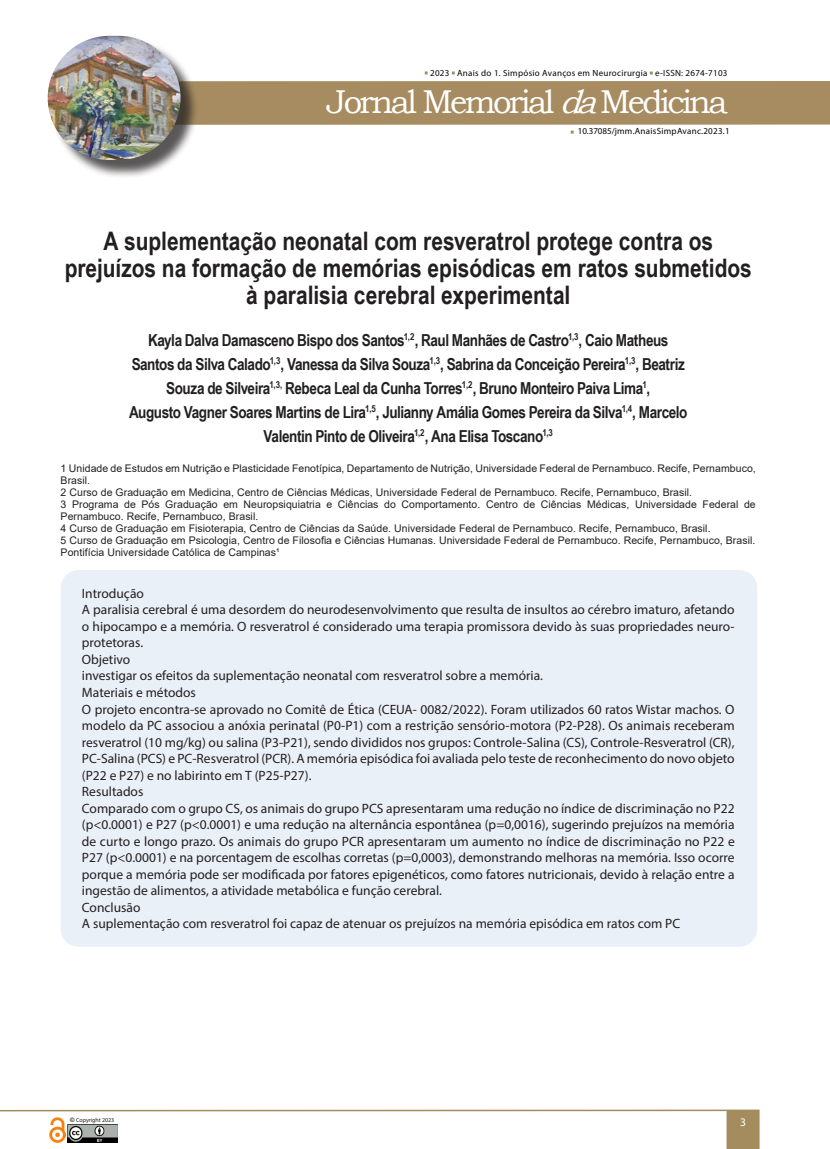
<style>
.page{position:relative;width:830px;height:1149px;background:#fff}
.page>*{position:absolute;margin:0;border:0;box-sizing:border-box;transform-origin:0 0}
.t1{font:33px "Bookman Old Style";letter-spacing:-.08em;color:#fff}
.t2{font:700 25.5px/27px "Arial Narrow";color:#231f20;text-align:center}
.t3{font:700 16.5px "Arial Narrow";letter-spacing:-.025em;color:#231f20}
.texto{font:13.5px/16.5px "Myriad Pro";color:#231f20;text-align:justify}
.t4{font:11.55px "Myriad Pro";color:#fff}
.texto-2{font:10.5px/12px "Arial";letter-spacing:.005em;color:#231f20}
.t5{font:9px "Myriad Pro";letter-spacing:.03em;color:#040503}
.t6{font:6px "Myriad Pro";letter-spacing:-.005em;color:#231f20}
.s1{font-style:italic}
.s2{font-style:inherit}
.s3{font-family:"Arial";font-weight:700}
</style>
<div class="page">
<div style="left:56px;top:81px;width:773px;height:44px;background:#a68c60"></div>
<svg style="left:726px;top:1109px;width:33px;height:39px"></svg>
<hr style="left:0;top:1109px;width:726px;height:1px;background:#a58c5f">
<img style="left:67px;top:1124px;width:50px;height:18px">
<img style="left:49px;top:1117px;width:17px;height:25px">
<div style="left:50px;top:38px;width:149px;height:140px;background:#231f20;opacity:.75"></div>
<img style="left:48px;top:36px;width:132px;height:124px;border-radius:62px">
<div style="left:61px;top:569px;width:695px;height:377px;background:#eaf0f8;border-radius:18px"></div>
<p class="t5" style="left:430px;top:67px;width:299px">2023 Anais do 1. Simpósio Avanços em Neurocirurgia e-ISSN: 2674-7103</p>
<h1 class="t1" style="left:326px;top:80px;width:402px">Jornal Memorial <span class="s1">da</span>Medicina</h1>
<p class="t5" style="left:577px;top:126px;width:153px"><span class="s2">10.37085/</span>jmm.AnaisSimpAvanc.2023.1</p>
<p class="t2" style="left:65px;top:226px;width:688px">A suplementação neonatal com resveratrol protege contra os prejuízos na formação de memórias episódicas em ratos submetidos à paralisia cerebral experimental</p>
<p class="t3" style="left:148px;top:327px;width:521px">Kayla Dalva Damasceno Bispo dos Santos<sup>1,2</sup>, Raul Manhães de Castro<sup>1,3</sup>, Caio Matheus</p>
<p class="t3" style="left:132px;top:351px;width:554px">Santos da Silva Calado<sup>1,3</sup>, Vanessa da Silva Souza<sup>1,3</sup>, Sabrina da Conceição Pereira<sup>1,3</sup>, Beatriz</p>
<p class="t3" style="left:166px;top:375px;width:485px">Souza de Silveira<sup>1,3,</sup> Rebeca Leal da Cunha Torres<sup>1,2</sup>, Bruno Monteiro Paiva Lima<sup>1</sup>,</p>
<p class="t3" style="left:129px;top:399px;width:559px">Augusto Vagner Soares Martins de Lira<sup>1,5</sup>, Julianny Amália Gomes Pereira da Silva<sup>1,4</sup>, Marcelo</p>
<p class="t3" style="left:263px;top:423px;width:291px">Valentin Pinto de Oliveira<sup>1,2</sup>, Ana Elisa Toscano<sup>1,3</sup></p>
<p class="texto-2" style="left:61px;top:462px;width:696px">1 Unidade de Estudos em Nutrição e Plasticidade Fenotípica, Departamento de Nutrição, Universidade Federal de Pernambuco. Recife, Pernambuco,<br>Brasil.</p>
<p class="texto-2" style="left:61px;top:486px;width:632px">2 Curso de Graduação em Medicina, Centro de Ciências Médicas, Universidade Federal de Pernambuco. Recife, Pernambuco, Brasil.</p>
<p class="texto-2" style="left:61px;top:498px;width:696px">3 Programa de Pós Graduação em Neuropsiquiatria e Ciências do Comportamento. Centro de Ciências Médicas, Universidade Federal de<br>Pernambuco. Recife, Pernambuco, Brasil.</p>
<p class="texto-2" style="left:61px;top:522px;width:651px">4 Curso de Graduação em Fisioterapia, Centro de Ciências da Saúde. Universidade Federal de Pernambuco. Recife, Pernambuco, Brasil.</p>
<p class="texto-2" style="left:61px;top:534px;width:696px">5 Curso de Graduação em Psicologia, Centro de Filosofia e Ciências Humanas. Universidade Federal de Pernambuco. Recife, Pernambuco, Brasil.</p>
<p class="texto-2" style="left:61px;top:546px;width:220px">Pontifícia Universidade Católica de Campinas¹</p>
<p class="texto" style="left:82px;top:584px;width:63px">Introdução</p>
<p class="texto" style="left:82px;top:601px;width:654px">A paralisia cerebral é uma desordem do neurodesenvolvimento que resulta de insultos ao cérebro imaturo, afetando o hipocampo e a memória. O resveratrol é considerado uma terapia promissora devido às suas propriedades neuro&shy;protetoras.</p>
<p class="texto" style="left:82px;top:650px;width:50px">Objetivo</p>
<p class="texto" style="left:82px;top:667px;width:462px">investigar os efeitos da suplementação neonatal com resveratrol sobre a memória.</p>
<p class="texto" style="left:82px;top:683px;width:115px">Materiais e métodos</p>
<p class="texto" style="left:82px;top:700px;width:654px">O projeto encontra-se aprovado no Comitê de Ética (CEUA- 0082/2022). Foram utilizados 60 ratos Wistar machos. O modelo da PC associou a anóxia perinatal (P0-P1) com a restrição sensório-motora (P2-P28). Os animais receberam resveratrol (10 mg/kg) ou salina (P3-P21), sendo divididos nos grupos: Controle-Salina (CS), Controle-Resveratrol (CR), PC-Salina (PCS) e PC-Resveratrol (PCR). A memória episódica foi avaliada pelo teste de reconhecimento do novo objeto (P22 e P27) e no labirinto em T (P25-P27).</p>
<p class="texto" style="left:82px;top:782px;width:63px">Resultados</p>
<p class="texto" style="left:82px;top:799px;width:654px">Comparado com o grupo CS, os animais do grupo PCS apresentaram uma redução no índice de discriminação no P22 (p&lt;0.0001) e P27 (p&lt;0.0001) e uma redução na alternância espontânea (p=0,0016), sugerindo prejuízos na memória de curto e longo prazo. Os animais do grupo PCR apresentaram um aumento no índice de discriminação no P22 e P27 (p&lt;0.0001) e na porcentagem de escolhas corretas (p=0,0003), demonstrando melhoras na memória. Isso ocorre porque a memória pode ser modificada por fatores epigenéticos, como fatores nutricionais, devido à relação entre a ingestão de alimentos, a atividade metabólica e função cerebral.</p>
<p class="texto" style="left:82px;top:898px;width:60px">Conclusão</p>
<p class="texto" style="left:82px;top:914px;width:599px">A suplementação com resveratrol foi capaz de atenuar os prejuízos na memória episódica em ratos com PC</p>
<p class="t6" style="left:70px;top:1115px;width:46px"><span class="s3">©</span> Copyright 2023</p>
<p class="t4" style="left:739px;top:1114px;width:7px">3</p>
</div>
